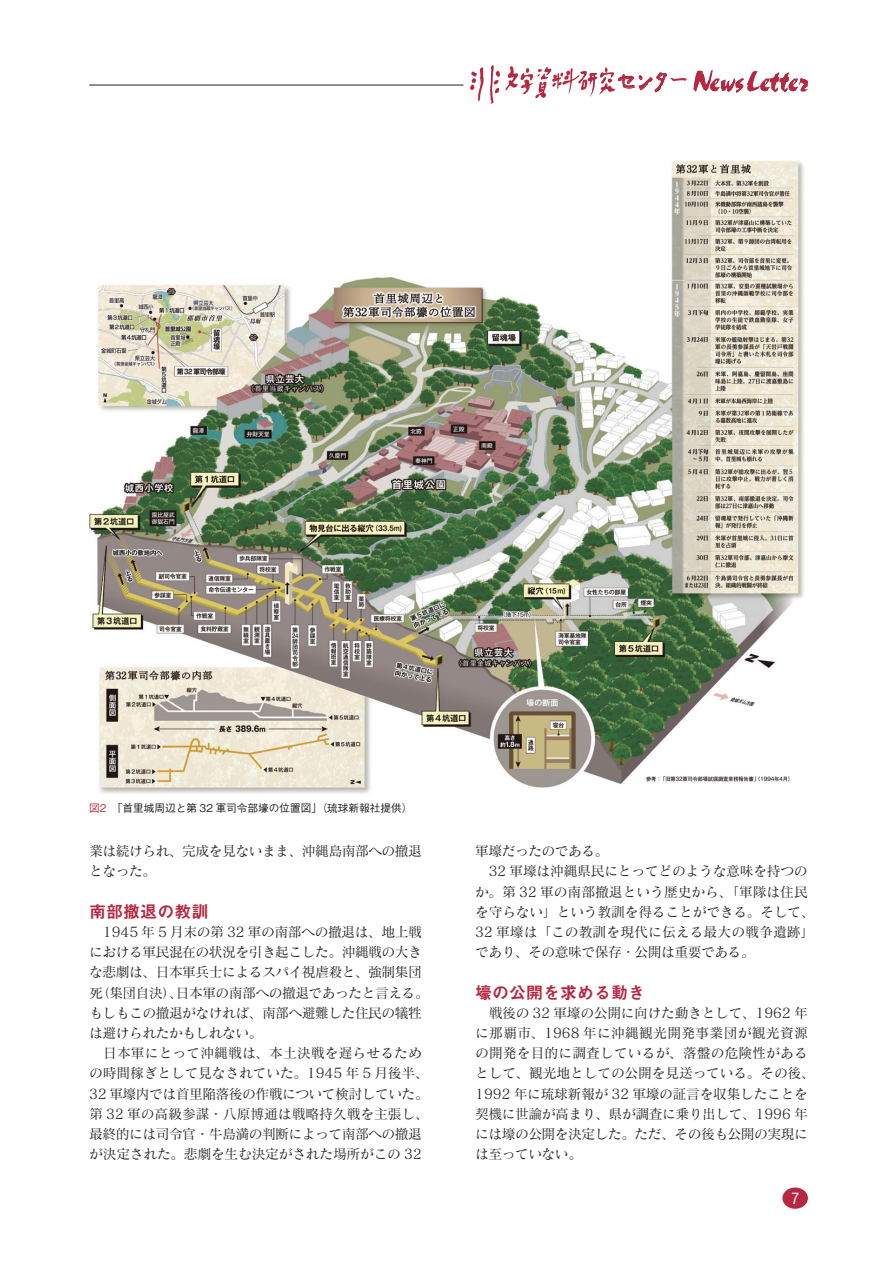
<style>
.page{position:relative;width:893px;height:1263px;background:#fff}
.page>*{position:absolute;margin:0;border:0;box-sizing:border-box;transform-origin:0 0}
.t1{font:25.5px "aoyagireisyosimo 2";color:#b62841;scale:.9 1}
.t2{font:16.95px "Midashi Go Pr 6 MB31";color:#b62841}
.t3{font:500 15.45px "Gothic BBB Pr 6";color:#fff}
.t4{font:13.8px/20.2px "Matisse Pro M";letter-spacing:-.025em;color:#231f20}
.t5{font:500 10.65px "Gothic BBB Pr 6";color:#231f20}
.s1{color:#b62841}
</style>
<div class="page">
<hr style="left:89px;top:85px;width:374px;height:1px;background:#231f20">
<div style="left:782px;top:1187px;width:26px;height:22px;background:#b62841;border-radius:50%"></div>
<img style="left:471px;top:65px;width:144px;height:39px">
<svg style="left:617px;top:72px;width:70px;height:21px"></svg>
<svg style="left:694px;top:70px;width:114px;height:23px"></svg>
<img style="left:89px;top:161px;width:715px;height:633px">
<h1 class="t1" style="left:616px;top:68px;width:73px">センター</h1>
<p class="t5" style="left:89px;top:800px;width:325px"><span class="s1">図2　</span>「首里城周辺と第 32 軍司令部壕の位置図」（琉球新報社提供）</p>
<p class="t4" style="left:89px;top:840px;width:334px">業は続けられ、完成を見ないまま、沖縄島南部への撤退となった。</p>
<p class="t2" style="left:89px;top:898px;width:121px">南部撤退の教訓</p>
<p class="t4" style="left:89px;top:921px;width:341px">　1945 年 5 月末の第 32 軍の南部への撤退は、地上戦における軍民混在の状況を引き起こした。沖縄戦の大きな悲劇は、日本軍兵士によるスパイ視虐殺と、強制集団死（集団自決）、日本軍の南部への撤退であったと言える。もしもこの撤退がなければ、南部へ避難した住民の犠牲は避けられたかもしれない。<br>　日本軍にとって沖縄戦は、本土決戦を遅らせるための時間稼ぎとして見なされていた。1945 年 5 月後半、<br>32 軍壕内では首里陥落後の作戦について検討していた。第 32 軍の高級参謀・八原博通は戦略持久戦を主張し、最終的には司令官・牛島満の判断によって南部への撤退が決定された。悲劇を生む決定がされた場所がこの 32</p>
<p class="t4" style="left:475px;top:840px;width:341px">軍壕だったのである。<br>　32 軍壕は沖縄県民にとってどのような意味を持つのか。第 32 軍の南部撤退という歴史から、「軍隊は住民を守らない」という教訓を得ることができる。そして、<br>32 軍壕は「この教訓を現代に伝える最大の戦争遺跡」であり、その意味で保存・公開は重要である。</p>
<p class="t2" style="left:475px;top:979px;width:172px">壕の公開を求める動き</p>
<p class="t4" style="left:475px;top:1002px;width:341px">　戦後の 32 軍壕の公開に向けた動きとして、1962 年に那覇市、1968 年に沖縄観光開発事業団が観光資源の開発を目的に調査しているが、落盤の危険性があるとして、観光地としての公開を見送っている。その後、<br>1992 年に琉球新報が 32 軍壕の証言を収集したことを契機に世論が高まり、県が調査に乗り出して、1996 年には壕の公開を決定した。ただ、その後も公開の実現には至っていない。</p>
<p class="t3" style="left:791px;top:1186px;width:9px">7</p>
</div>
